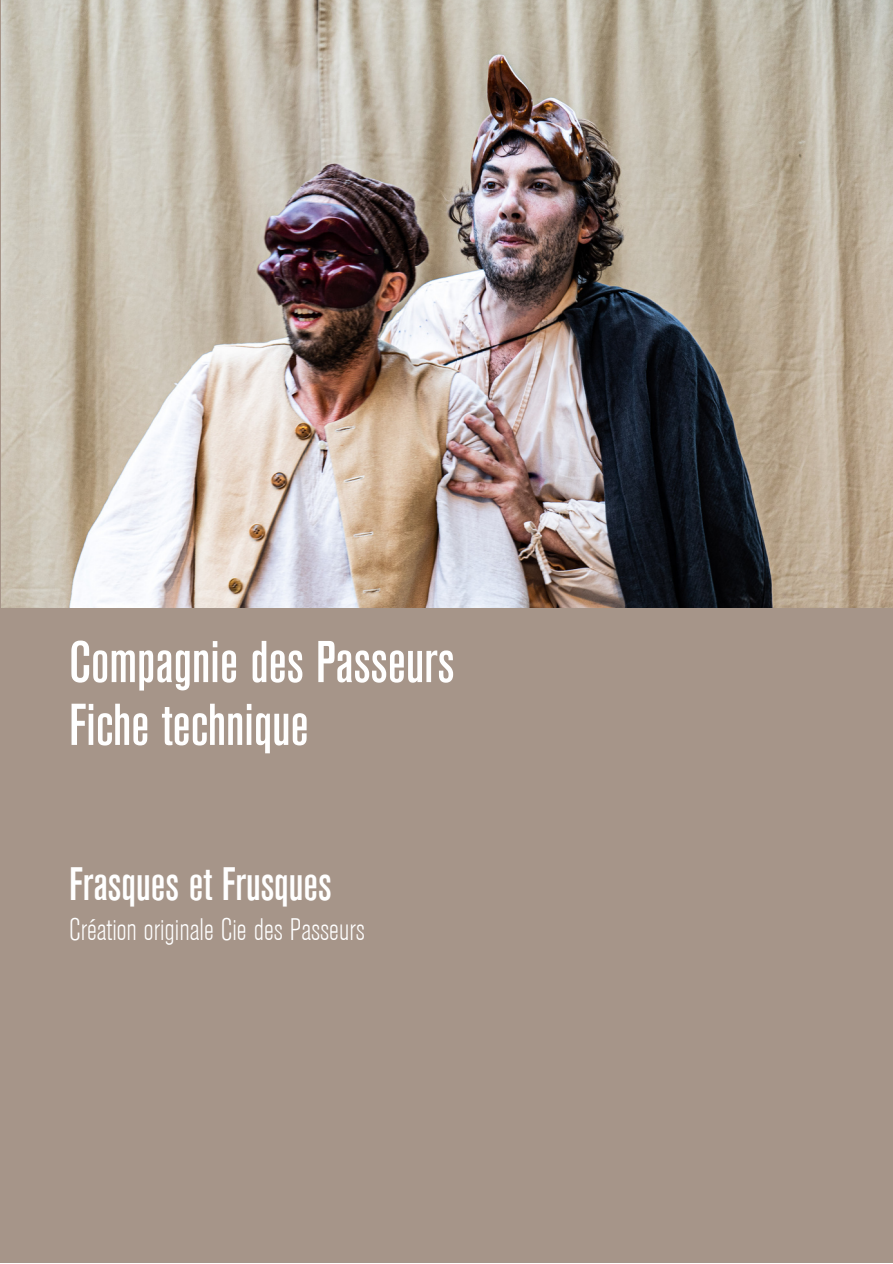
<style>
.page{position:relative;width:893px;height:1264px;background:#fff}
.page>*{position:absolute;margin:0;border:0;box-sizing:border-box;transform-origin:0 0}
.t1{font:500 condensed 58.35px/62.8px "Akzidenz Grotesk BE";color:#fff}
.t2{font:500 condensed 46.65px "Akzidenz Grotesk BE";color:#fff}
.t3{font:300 condensed 31.05px "Akzidenz Grotesk BE";color:#fff}
</style>
<div class="page">
<div style="left:0;top:0;width:892px;height:1262px;background:#a69589"></div>
<img style="left:2px;top:0;width:890px;height:608px">
<p class="t1" style="left:69px;top:634px;width:387px">Compagnie des Passeurs<br>Fiche technique</p>
<p class="t2" style="left:69px;top:867px;width:264px">Frasques et Frusques</p>
<p class="t3" style="left:69px;top:918px;width:297px">Création originale Cie des Passeurs</p>
</div>
